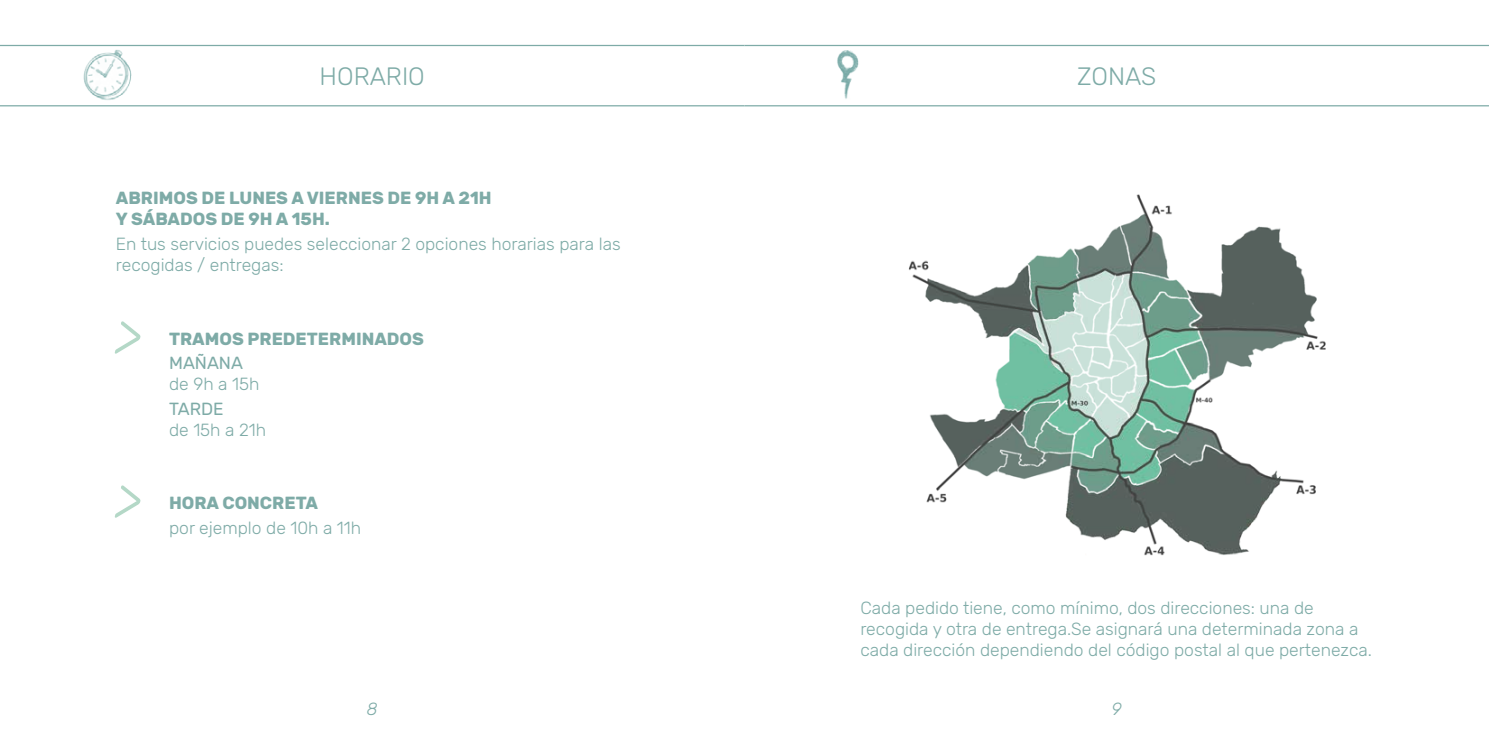
<style>
.page{position:relative;width:1489px;height:745px;background:#fff}
.page>*{position:absolute;margin:0;border:0;box-sizing:border-box;transform-origin:0 0}
.t1{font:italic 300 60px "Rubik";color:#b4d8c7}
.t2{font:300 25px "Rubik";color:#7eaba7}
.t3{font:300 17.5px/21px "Rubik";color:#7eaba7}
.t4{font:700 17.5px/21px "Rubik";color:#7eaba7}
.t5{font:17.5px "Rubik";color:#7eaba7}
.t6{font:italic 300 17.5px "Rubik";color:#7eaba7}
</style>
<div class="page">
<hr style="left:0;top:105px;width:744px;height:1px;background:#7eaba7">
<hr style="left:0;top:45px;width:744px;height:1px;background:#7eaba7">
<img style="left:83px;top:50px;width:49px;height:50px">
<hr style="left:744px;top:105px;width:744px;height:1px;background:#7eaba7">
<hr style="left:744px;top:45px;width:744px;height:1px;background:#7eaba7">
<img style="left:909px;top:194px;width:417px;height:362px">
<img style="left:837px;top:50px;width:22px;height:49px">
<h2 class="t2" style="left:319px;top:62px;width:107px">HORARIO</h2>
<p class="t4" style="left:116px;top:188px;width:377px">ABRIMOS DE LUNES A VIERNES DE 9H A 21H<br>Y SÁBADOS DE 9H A 15H.</p>
<p class="t3" style="left:116px;top:233px;width:506px">En tus servicios puedes seleccionar 2 opciones horarias para las recogidas / entregas:</p>
<h1 class="t1" style="left:113px;top:304px;width:30px">&gt;</h1>
<h1 class="t1" style="left:113px;top:468px;width:30px">&gt;</h1>
<p class="t4" style="left:169px;top:328px;width:256px">TRAMOS PREDETERMINADOS</p>
<p class="t5" style="left:169px;top:353px;width:75px">MAÑANA</p>
<p class="t3" style="left:169px;top:374px;width:92px">de 9h a 15h</p>
<p class="t5" style="left:169px;top:398px;width:56px">TARDE</p>
<p class="t3" style="left:169px;top:419px;width:99px">de 15h a 21h</p>
<p class="t4" style="left:169px;top:493px;width:150px">HORA CONCRETA</p>
<p class="t3" style="left:169px;top:517px;width:194px">por ejemplo de 10h a 11h</p>
<h2 class="t2" style="left:1077px;top:62px;width:81px">ZONAS</h2>
<p class="t3" style="left:860px;top:597px;width:513px">Cada pedido tiene, como mínimo, dos direcciones: una de recogida y otra de entrega.Se asignará una determinada zona a cada dirección dependiendo del código postal al que pertenezca.</p>
<p class="t6" style="left:367px;top:698px;width:12px">8</p>
<p class="t6" style="left:1111px;top:698px;width:11px">9</p>
</div>
